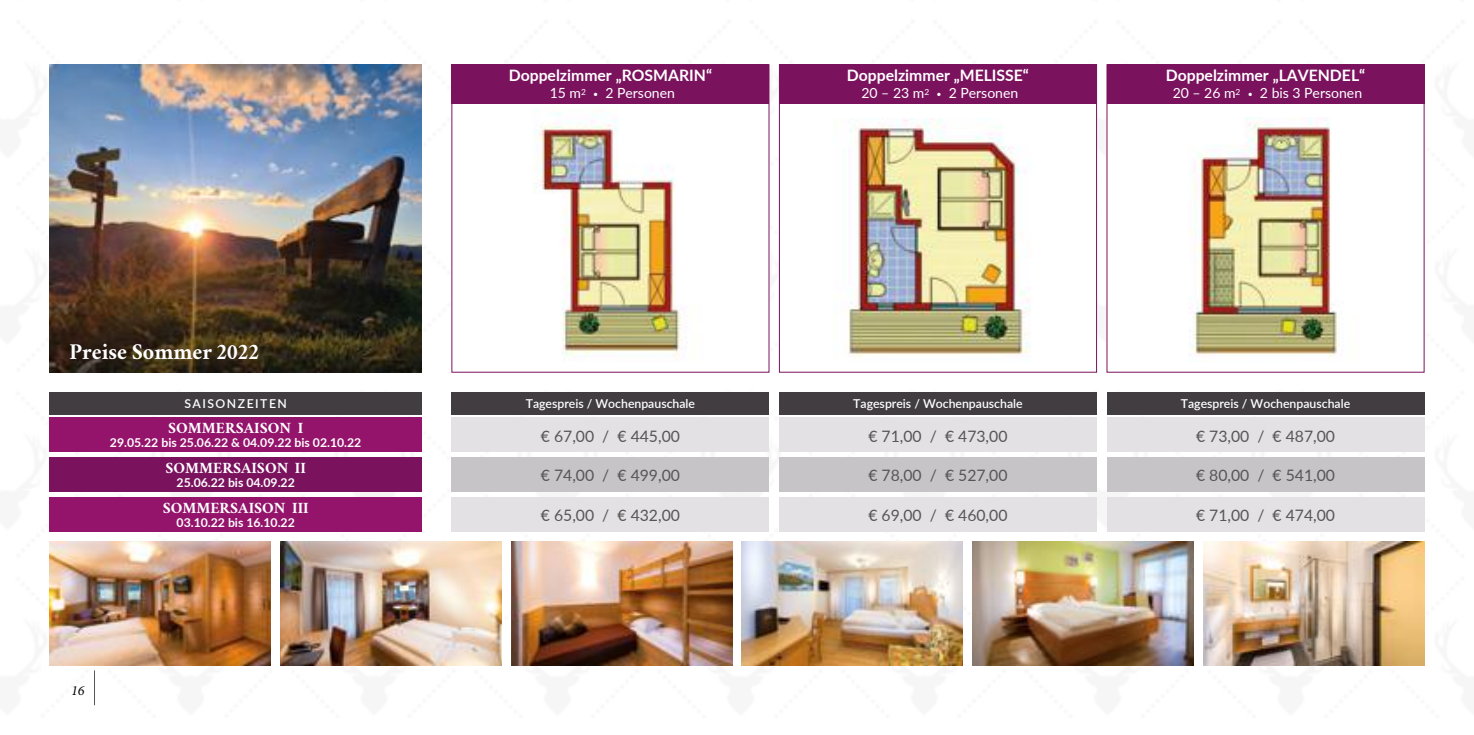
<style>
.page{position:relative;width:1474px;height:735px;background:#fff}
.page>*{position:absolute;margin:0;border:0;box-sizing:border-box;transform-origin:0 0}
.t1{font:700 22.75px "Crimson";color:#fff}
.t2{font:15.75px "Lato";color:#575656}
.t3{font:700 15.75px "Lato";color:#fff}
.t4{font:700 15.75px "Crimson";color:#fff}
.t5{font:14px "Lato";color:#fff}
.t6{font:italic 14px "Minion Pro";color:#000}
.t7{font:600 12.25px "Lato";color:#fff}
.t8{font:700 12.25px "Lato";color:#fff}
.t9{font:600 12.25px "Lato";letter-spacing:.12em;color:#fff}
.s1{font-size:8.75px}
</style>
<div class="page">
<img style="left:49px;top:64px;width:1376px;height:642px">
<img style="left:453px;top:104px;width:314px;height:266px">
<div style="left:779px;top:65px;width:317px;height:307px;background:#fff"></div>
<img style="left:846px;top:118px;width:185px;height:240px">
<div style="left:1106px;top:65px;width:317px;height:307px;background:#fff"></div>
<img style="left:1189px;top:118px;width:151px;height:239px">
<div style="left:451px;top:64px;width:318px;height:40px;background:#7b125e"></div>
<div style="left:50px;top:417px;width:372px;height:34px;background:#94146b"></div>
<div style="left:451px;top:417px;width:318px;height:34px;background:#e3e1e3"></div>
<div style="left:779px;top:417px;width:317px;height:34px;background:#e3e1e3"></div>
<div style="left:1106px;top:417px;width:318px;height:34px;background:#e3e1e3"></div>
<div style="left:451px;top:496px;width:318px;height:35px;background:#e3e1e3"></div>
<div style="left:779px;top:496px;width:317px;height:35px;background:#e3e1e3"></div>
<div style="left:1106px;top:496px;width:318px;height:35px;background:#e3e1e3"></div>
<div style="left:451px;top:456px;width:318px;height:35px;background:#c6c4c7"></div>
<div style="left:779px;top:456px;width:317px;height:35px;background:#c6c4c7"></div>
<div style="left:1106px;top:456px;width:318px;height:35px;background:#c6c4c7"></div>
<div style="left:779px;top:64px;width:317px;height:40px;background:#7b125e"></div>
<div style="left:1106px;top:64px;width:318px;height:40px;background:#7b125e"></div>
<div style="left:451px;top:392px;width:318px;height:22px;background:#413d41"></div>
<div style="left:779px;top:392px;width:317px;height:22px;background:#413d41"></div>
<div style="left:1106px;top:392px;width:318px;height:22px;background:#413d41"></div>
<div style="left:50px;top:456px;width:372px;height:35px;background:#7b125e"></div>
<div style="left:50px;top:496px;width:372px;height:35px;background:#94146b"></div>
<div style="left:50px;top:392px;width:372px;height:22px;background:#413d41"></div>
<img style="left:50px;top:541px;width:220px;height:124px">
<img style="left:280px;top:541px;width:221px;height:124px">
<img style="left:511px;top:541px;width:221px;height:124px">
<img style="left:742px;top:541px;width:220px;height:124px">
<img style="left:972px;top:541px;width:221px;height:124px">
<img style="left:1203px;top:541px;width:221px;height:124px">
<img style="left:50px;top:64px;width:372px;height:308px">
<hr style="left:94px;top:670px;width:1px;height:34px;background:#575656">
<h1 class="t1" style="left:69px;top:334px;width:191px">Preise Sommer 2022</h1>
<p class="t9" style="left:184px;top:395px;width:104px">SAISONZEITEN</p>
<p class="t4" style="left:168px;top:416px;width:136px">SOMMERSAISON I</p>
<p class="t8" style="left:110px;top:433px;width:253px">29.05.22 bis 25.06.22 &amp; 04.09.22 bis 02.10.22</p>
<p class="t4" style="left:165px;top:455px;width:142px">SOMMERSAISON II</p>
<p class="t8" style="left:176px;top:473px;width:120px">25.06.22 bis 04.09.22</p>
<p class="t6" style="left:71px;top:681px;width:15px">16</p>
<p class="t4" style="left:163px;top:495px;width:148px">SOMMERSAISON III</p>
<p class="t8" style="left:176px;top:513px;width:120px">03.10.22 bis 16.10.22</p>
<p class="t3" style="left:508px;top:64px;width:205px">Doppelzimmer „ROSMARIN“</p>
<p class="t5" style="left:549px;top:83px;width:127px">15 m<sup>2</sup> <span class="s1">•</span> 2 Personen</p>
<p class="t3" style="left:846px;top:64px;width:184px">Doppelzimmer „MELISSE“</p>
<p class="t5" style="left:861px;top:83px;width:158px">20 – 23 m<sup>2</sup> <span class="s1">•</span> 2 Personen</p>
<p class="t3" style="left:1165px;top:64px;width:201px">Doppelzimmer „LAVENDEL“</p>
<p class="t5" style="left:1172px;top:83px;width:191px">20 – 26 m<sup>2</sup> <span class="s1">•</span> 2 bis 3 Personen</p>
<p class="t7" style="left:525px;top:395px;width:171px">Tagespreis / Wochenpauschale</p>
<p class="t7" style="left:853px;top:395px;width:171px">Tagespreis / Wochenpauschale</p>
<p class="t7" style="left:1180px;top:395px;width:171px">Tagespreis / Wochenpauschale</p>
<p class="t2" style="left:541px;top:424px;width:140px">€ 67,00 / € 445,00</p>
<p class="t2" style="left:541px;top:464px;width:140px">€ 74,00 / € 499,00</p>
<p class="t2" style="left:541px;top:503px;width:140px">€ 65,00 / € 432,00</p>
<p class="t2" style="left:868px;top:424px;width:140px">€ 71,00 / € 473,00</p>
<p class="t2" style="left:868px;top:464px;width:140px">€ 78,00 / € 527,00</p>
<p class="t2" style="left:868px;top:503px;width:140px">€ 69,00 / € 460,00</p>
<p class="t2" style="left:1195px;top:424px;width:140px">€ 73,00 / € 487,00</p>
<p class="t2" style="left:1195px;top:464px;width:140px">€ 80,00 / € 541,00</p>
<p class="t2" style="left:1195px;top:503px;width:140px">€ 71,00 / € 474,00</p>
</div>
